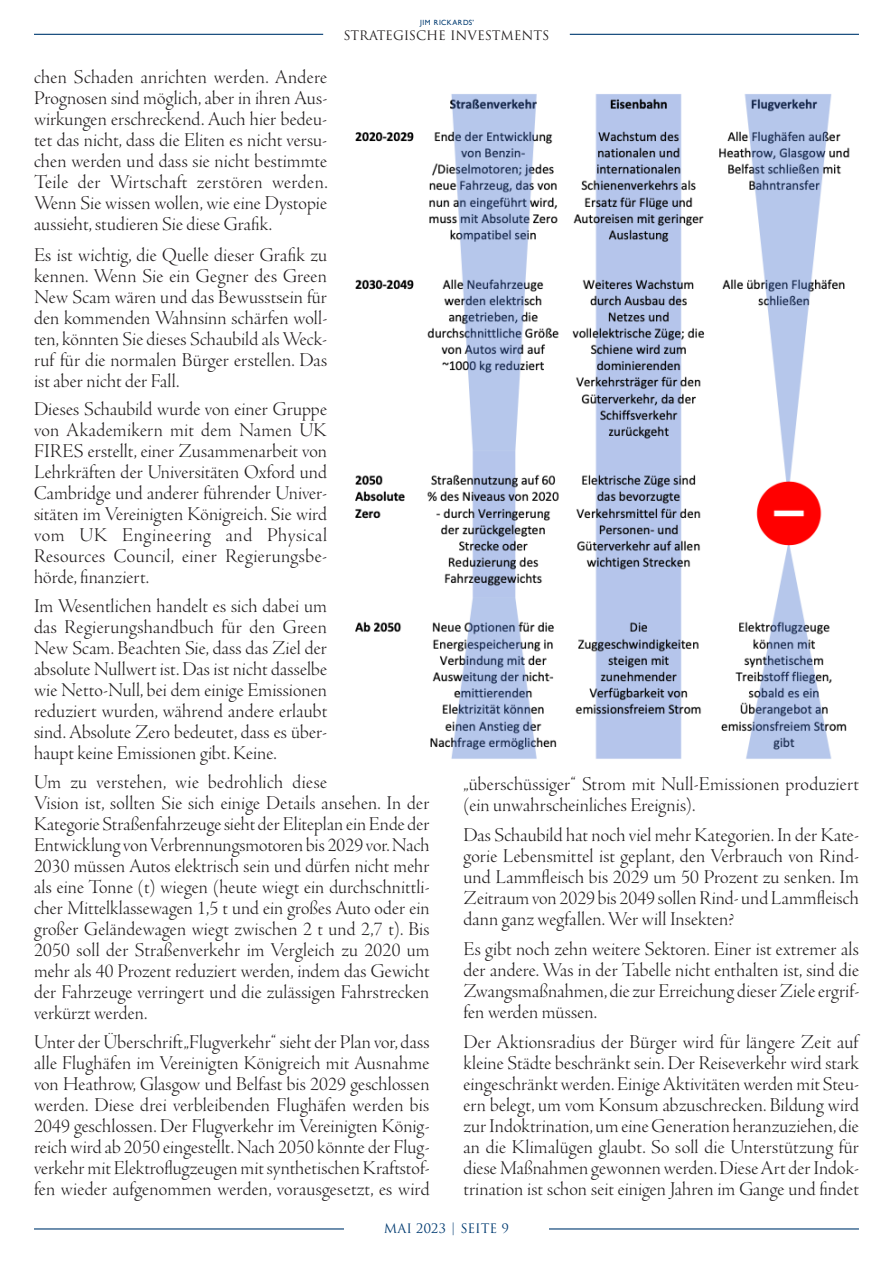
<style>
.page{position:relative;width:893px;height:1263px;background:#fff}
.page>*{position:absolute;margin:0;border:0;box-sizing:border-box;transform-origin:0 0}
.t1{font:20.25px/21px "Adobe Jenson Pro Lt Disp";letter-spacing:.01em;color:#231f20;text-align:justify}
.t2{font:12.75px "Trajan Pro 3";letter-spacing:-.01em;color:#231f20}
.t3{font:12.75px "Trajan Pro 3";color:#003b71}
.t4{font:7.5px "Gill Sans";letter-spacing:.07em;color:#003b71}
</style>
<div class="page">
<hr style="left:34px;top:1228px;width:825px;height:1px;background:#003b71">
<hr style="left:34px;top:34px;width:289px;height:1px;background:#003b71">
<hr style="left:570px;top:34px;width:289px;height:1px;background:#003b71">
<div style="left:344px;top:1224px;width:205px;height:9px;background:#fff"></div>
<img style="left:355px;top:94px;width:495px;height:665px">
<p class="t4" style="left:420px;top:18px;width:56px">JIM RICKARDS’</p>
<p class="t2" style="left:343px;top:26px;width:207px">STRATEGISCHE INVESTMENTS</p>
<p class="t1" style="left:34px;top:66px;width:295px">chen Schaden anrichten werden. Andere Prognosen sind möglich, aber in ihren Aus&shy;wirkungen erschreckend. Auch hier bedeu&shy;tet das nicht, dass die Eliten es nicht versu&shy;chen werden und dass sie nicht bestimmte Teile der Wirtschaft zerstören werden.<br>Wenn Sie wissen wollen, wie eine Dystopie aussieht, studieren Sie diese Grafik.</p>
<p class="t1" style="left:34px;top:244px;width:295px">Es ist wichtig, die Quelle dieser Grafik zu kennen. Wenn Sie ein Gegner des Green New Scam wären und das Bewusstsein für den kommenden Wahnsinn schärfen woll&shy;ten, könnten Sie dieses Schaubild als Weck&shy;ruf für die normalen Bürger erstellen. Das ist aber nicht der Fall.</p>
<p class="t1" style="left:34px;top:399px;width:295px">Dieses Schaubild wurde von einer Gruppe von Akademikern mit dem Namen UK FIRES erstellt, einer Zusammenarbeit von Lehrkräften der Universitäten Oxford und Cambridge und anderer führender Univer&shy;sitäten im Vereinigten Königreich. Sie wird vom UK Engineering and Physical Resources Council, einer Regierungsbe&shy;hörde, finanziert.</p>
<p class="t1" style="left:34px;top:596px;width:295px">Im Wesentlichen handelt es sich dabei um das Regierungshandbuch für den Green New Scam. Beachten Sie, dass das Ziel der absolute Nullwert ist. Das ist nicht dasselbe wie Netto-Null, bei dem einige Emissionen reduziert wurden, während andere erlaubt sind. Absolute Zero bedeutet, dass es über&shy;haupt keine Emissionen gibt. Keine.</p>
<p class="t1" style="left:34px;top:772px;width:397px;text-align:left">Um zu verstehen, wie bedrohlich diese<br>Vision ist, sollten Sie sich einige Details ansehen. In der Kategorie Straßenfahrzeuge sieht der Eliteplan ein Ende der Entwicklung von Verbrennungsmotoren bis 2029 vor. Nach 2030 müssen Autos elektrisch sein und dürfen nicht mehr als eine Tonne (t) wiegen (heute wiegt ein durchschnittli&shy;cher Mittelklassewagen 1,5 t und ein großes Auto oder ein großer Geländewagen wiegt zwischen 2 t und 2,7 t). Bis 2050 soll der Straßenverkehr im Vergleich zu 2020 um mehr als 40 Prozent reduziert werden, indem das Gewicht der Fahrzeuge verringert und die zulässigen Fahrstrecken verkürzt werden.</p>
<p class="t1" style="left:34px;top:1032px;width:397px">Unter der Überschrift „Flugverkehr“ sieht der Plan vor, dass alle Flughäfen im Vereinigten Königreich mit Ausnahme von Heathrow, Glasgow und Belfast bis 2029 geschlossen werden. Diese drei verbleibenden Flughäfen werden bis 2049 geschlossen. Der Flugverkehr im Vereinigten König&shy;reich wird ab 2050 eingestellt. Nach 2050 könnte der Flug&shy;verkehr mit Elektroflugzeugen mit synthetischen Kraftstof&shy;fen wieder aufgenommen werden, vorausgesetzt, es wird</p>
<p class="t1" style="left:463px;top:774px;width:397px">„überschüssiger“ Strom mit Null-Emissionen produziert (ein unwahrscheinliches Ereignis).</p>
<p class="t1" style="left:463px;top:825px;width:397px">Das Schaubild hat noch viel mehr Kategorien. In der Kate&shy;gorie Lebensmittel ist geplant, den Verbrauch von Rind&shy;und Lammfleisch bis 2029 um 50 Prozent zu senken. Im Zeitraum von 2029 bis 2049 sollen Rind- und Lammfleisch dann ganz wegfallen. Wer will Insekten?</p>
<p class="t1" style="left:463px;top:939px;width:397px">Es gibt noch zehn weitere Sektoren. Einer ist extremer als der andere. Was in der Tabelle nicht enthalten ist, sind die Zwangsmaßnahmen, die zur Erreichung dieser Ziele ergrif&shy;fen werden müssen.</p>
<p class="t1" style="left:463px;top:1032px;width:397px">Der Aktionsradius der Bürger wird für längere Zeit auf kleine Städte beschränkt sein. Der Reiseverkehr wird stark eingeschränkt werden. Einige Aktivitäten werden mit Steu&shy;ern belegt, um vom Konsum abzuschrecken. Bildung wird zur Indoktrination, um eine Generation heranzuziehen, die an die Klimalügen glaubt. So soll die Unterstützung für diese Maßnahmen gewonnen werden. Diese Art der Indok&shy;trination ist schon seit einigen Jahren im Gange und findet</p>
<p class="t3" style="left:384px;top:1220px;width:127px">MAI 2023 | SEITE 9</p>
</div>
